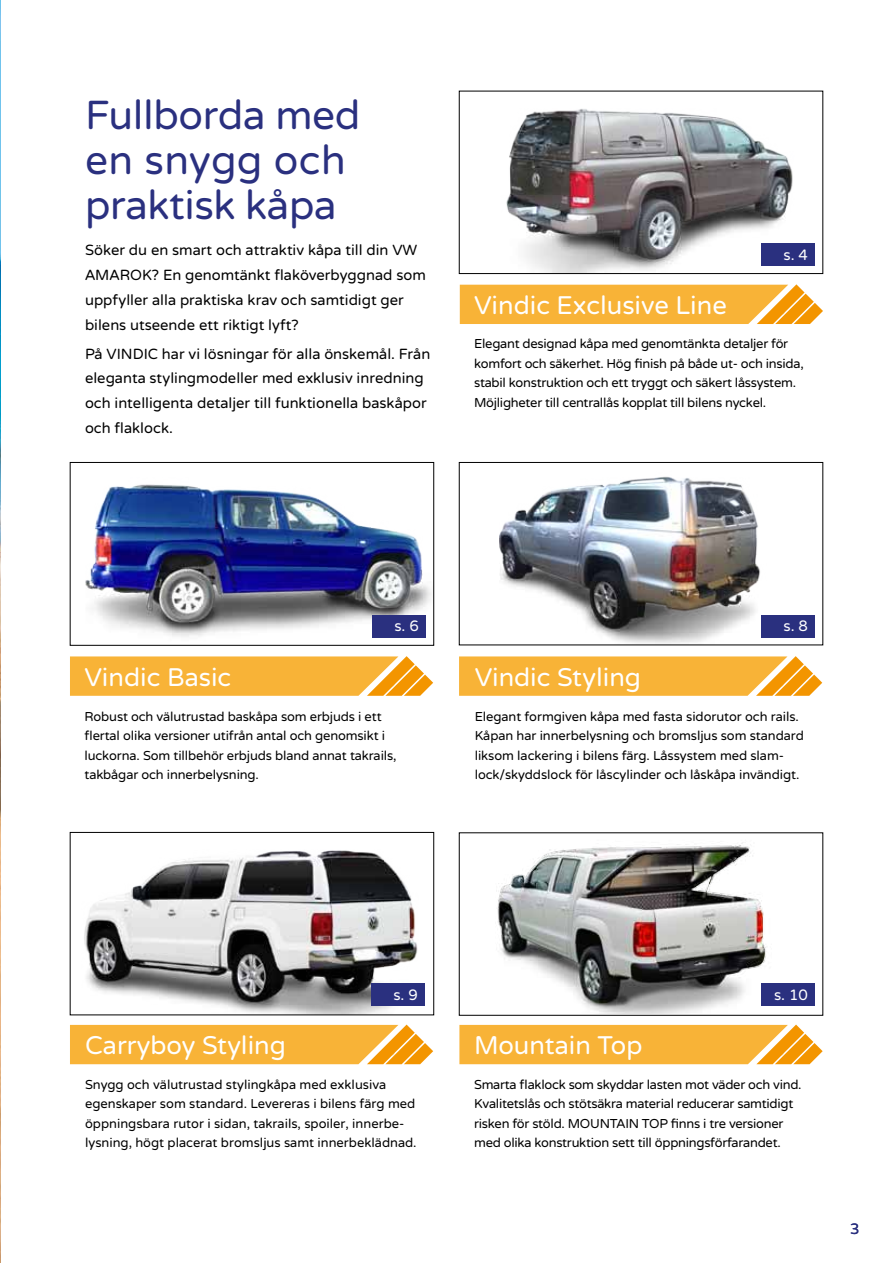
<style>
.page{position:relative;width:893px;height:1263px;background:#fff}
.page>*{position:absolute;margin:0;border:0;box-sizing:border-box;transform-origin:0 0}
.t1{font:40.5px/45px "Varela Round";letter-spacing:-.01em;color:#2a307f}
.t2{font:25.5px "Varela Round";color:#fff}
.t3{font:15px "Varela Round";color:#fff}
.t4{font:15px "Varela Round";color:#2a307f}
.t5{font:14.7px/24.8px "Varela Round";color:#000}
.t6{font:12.9px/19.5px "Varela Round";letter-spacing:-.01em;color:#000}
</style>
<div class="page">
<img style="left:0;top:0;width:1px;height:1263px">
<img style="left:497px;top:842px;width:269px;height:171px">
<img style="left:500px;top:476px;width:280px;height:167px">
<div style="left:459px;top:462px;width:364px;height:183px;border:1px solid #000"></div>
<img style="left:84px;top:850px;width:334px;height:163px">
<div style="left:70px;top:832px;width:364px;height:183px;border:1px solid #000"></div>
<div style="left:761px;top:614px;width:53px;height:23px;background:#2a307f"></div>
<div style="left:761px;top:983px;width:53px;height:23px;background:#2a307f"></div>
<div style="left:371px;top:983px;width:53px;height:23px;background:#2a307f"></div>
<img style="left:506px;top:109px;width:309px;height:163px">
<div style="left:459px;top:91px;width:364px;height:183px;border:1px solid #000"></div>
<div style="left:761px;top:243px;width:53px;height:23px;background:#2a307f"></div>
<img style="left:85px;top:484px;width:347px;height:154px">
<div style="left:70px;top:462px;width:364px;height:183px;border:1px solid #000"></div>
<div style="left:372px;top:614px;width:53px;height:23px;background:#2a307f"></div>
<svg style="left:70px;top:1024px;width:363px;height:40px;background:#f8b641"></svg>
<svg style="left:70px;top:656px;width:363px;height:40px;background:#f8b540"></svg>
<svg style="left:459px;top:656px;width:363px;height:40px;background:#f8b540"></svg>
<svg style="left:460px;top:284px;width:363px;height:40px;background:#f8b540"></svg>
<svg style="left:459px;top:1024px;width:364px;height:40px;background:#f8b744"></svg>
<h1 class="t1" style="left:85px;top:93px;width:277px">Fullborda med en snygg och praktisk kåpa</h1>
<p class="t5" style="left:85px;top:238px;width:342px">Söker du en smart och attraktiv kåpa till din VW AMAROK? En genomtänkt flaköverbyggnad som uppfyller alla praktiska krav och samtidigt ger bilens utseende ett riktigt lyft?</p>
<p class="t5" style="left:85px;top:341px;width:347px">På VINDIC har vi lösningar för alla önskemål. Från eleganta stylingmodeller med exklusiv inredning och intelligenta detaljer till funktionella baskåpor och flaklock.</p>
<p class="t3" style="left:783px;top:246px;width:26px">s. 4</p>
<h2 class="t2" style="left:474px;top:290px;width:254px">Vindic Exclusive Line</h2>
<p class="t6" style="left:474px;top:334px;width:331px">Elegant designad kåpa med genomtänkta detaljer för komfort och säkerhet. Hög finish på både ut- och insida, stabil konstruktion och ett tryggt och säkert låssystem.<br>Möjligheter till centrallås kopplat till bilens nyckel.</p>
<p class="t3" style="left:394px;top:618px;width:26px">s. 6</p>
<h2 class="t2" style="left:85px;top:663px;width:148px">Vindic Basic</h2>
<p class="t6" style="left:85px;top:707px;width:314px">Robust och välutrustad baskåpa som erbjuds i ett flertal olika versioner utifrån antal och genomsikt i luckorna. Som tillbehör erbjuds bland annat takrails, takbågar och innerbelysning.</p>
<p class="t3" style="left:783px;top:618px;width:26px">s. 8</p>
<h2 class="t2" style="left:475px;top:663px;width:168px">Vindic Styling</h2>
<p class="t6" style="left:475px;top:707px;width:331px">Elegant formgiven kåpa med fasta sidorutor och rails.<br>Kåpan har innerbelysning och bromsljus som standard liksom lackering i bilens färg. Låssystem med slam&shy;lock/skyddslock för låscylinder och låskåpa invändigt.</p>
<p class="t3" style="left:393px;top:987px;width:26px">s. 9</p>
<p class="t3" style="left:774px;top:987px;width:35px">s. 10</p>
<h2 class="t2" style="left:85px;top:1031px;width:202px">Carryboy Styling</h2>
<p class="t6" style="left:85px;top:1075px;width:333px">Snygg och välutrustad stylingkåpa med exklusiva egenskaper som standard. Levereras i bilens färg med öppningsbara rutor i sidan, takrails, spoiler, innerbe&shy;lysning, högt placerat bromsljus samt innerbeklädnad.</p>
<h2 class="t2" style="left:474px;top:1031px;width:170px">Mountain Top</h2>
<p class="t6" style="left:474px;top:1075px;width:329px">Smarta flaklock som skyddar lasten mot väder och vind.<br>Kvalitetslås och stötsäkra material reducerar samtidigt risken för stöld. MOUNTAIN TOP finns i tre versioner med olika konstruktion sett till öppningsförfarandet.</p>
<p class="t4" style="left:850px;top:1220px;width:11px">3</p>
</div>
